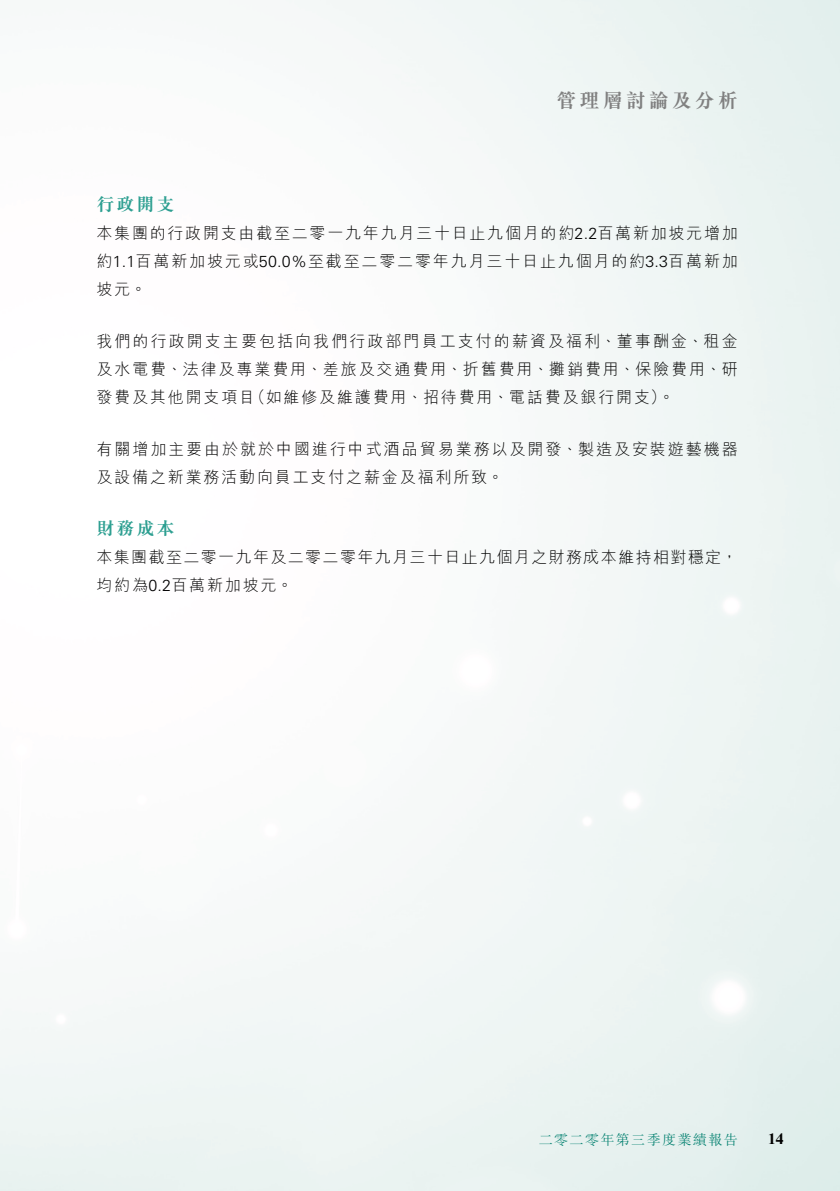
<style>
.page{position:relative;width:840px;height:1191px;background:#fff}
.page>*{position:absolute;margin:0;border:0;box-sizing:border-box;transform-origin:0 0}
.t1{font:700 20px "M Sung HK";letter-spacing:.15em;color:#808080}
._04___H2{font:700 18px "M Sung HK";letter-spacing:.115em;color:#2d9f91}
._11_P0{font:300 16px/28px "M Hei HK";letter-spacing:.115em;color:#000;text-align:justify}
._11_P0-2{font:300 16px/28px "M Hei HK";letter-spacing:.085em;color:#000}
.t2{font:700 15.4px "Times New Roman MT Std";color:#000}
.t3{font:300 14px "M Sung HK";letter-spacing:.1em;color:#007f6e}
.s1{font-family:"Univers LT Std"}
</style>
<div class="page">
<p class="t1" style="left:556px;top:90px;width:182px">管理層討論及分析</p>
<p class="_04___H2" style="left:96px;top:195px;width:80px">行政開支</p>
<p class="_11_P0" style="left:96px;top:218px;width:642px">本集團的行政開支由截至二零一九年九月三十日止九個月的約<span class="s1">2.2</span>百萬新加坡元增加約<span class="s1">1.1</span>百萬新加坡元或<span class="s1">50.0%</span>至截至二零二零年九月三十日止九個月的約<span class="s1">3.3</span>百萬新加坡元。</p>
<p class="_11_P0" style="left:96px;top:326px;width:642px">我們的行政開支主要包括向我們行政部門員工支付的薪資及福利、董事酬金、租金</p>
<p class="_11_P0" style="left:96px;top:354px;width:642px">及水電費、法律及專業費用、差旅及交通費用、折舊費用、攤銷費用、保險費用、研</p>
<p class="_11_P0" style="left:249px;top:382px;width:426px">（如維修及維護費用、招待費用、電話費及銀行開支。(</p>
<p class="_11_P0" style="left:96px;top:382px;width:160px">發費及其他開支項目</p>
<p class="_11_P0" style="left:96px;top:434px;width:642px">有關增加主要由於就於中國進行中式酒品貿易業務以及開發、製造及安裝遊藝機器及設備之新業務活動向員工支付之薪金及福利所致。</p>
<p class="_04___H2" style="left:96px;top:519px;width:80px">財務成本</p>
<p class="_11_P0-2" style="left:96px;top:542px;width:642px">本集團截至二零一九年及二零二零年九月三十日止九個月之財務成本維持相對穩定，均約為<span class="s1">0.2</span>百萬新加坡元。</p>
<p class="t3" style="left:538px;top:1129px;width:200px">二零二零年第三季度業績報告</p>
<p class="t2" style="left:767px;top:1129px;width:17px">14</p>
</div>
